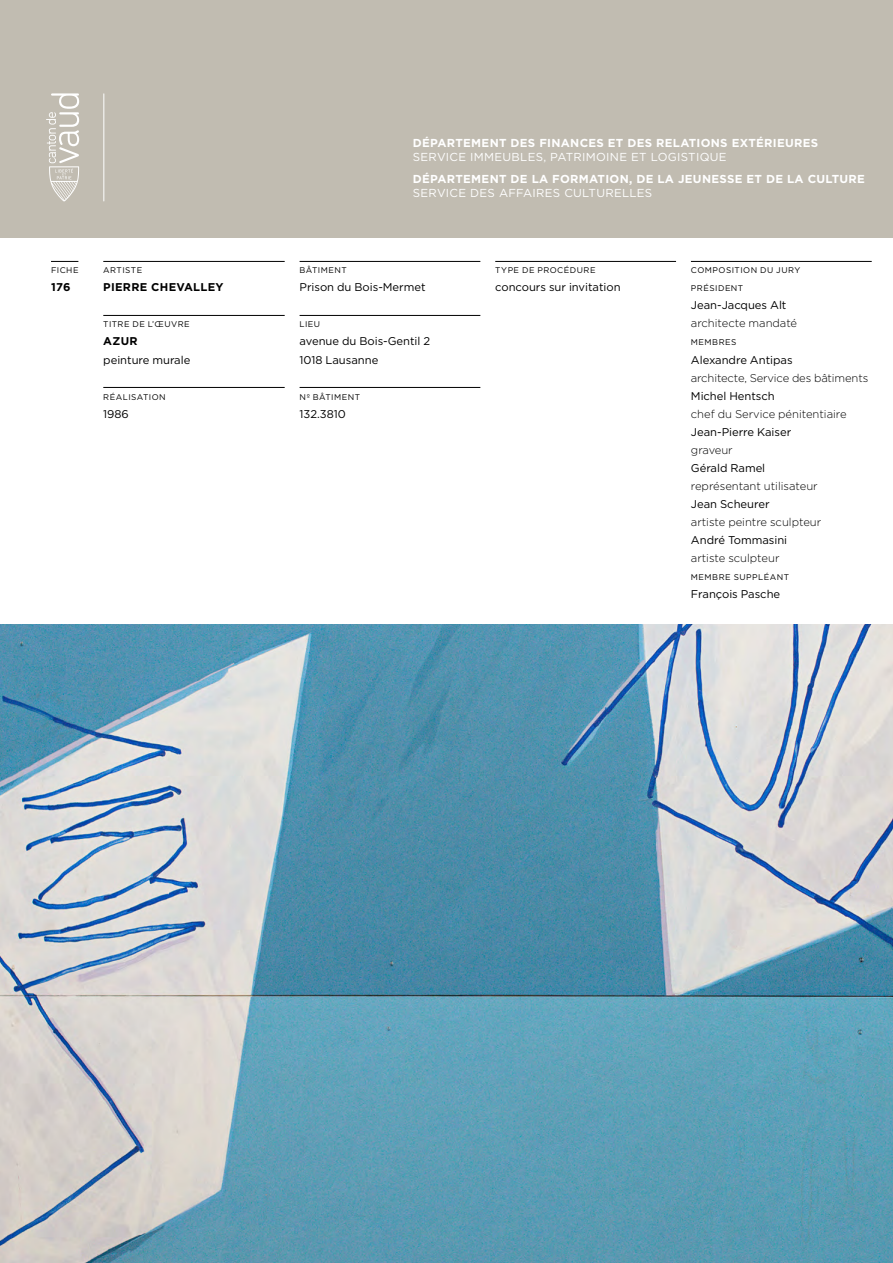
<style>
.page{position:relative;width:893px;height:1263px;background:#fff}
.page>*{position:absolute;margin:0;border:0;box-sizing:border-box;transform-origin:0 0}
.t1{font:700 11.55px "Gotham";letter-spacing:.025em;color:#fff}
.t2{font:11.55px "Gotham";letter-spacing:.025em;color:#fff}
.t3{font:11.25px/18px "Gotham";letter-spacing:-.005em;color:#000}
.t4{font:300 11.25px "Gotham";letter-spacing:-.005em;color:#000}
.t5{font:700 11.25px "Gotham";letter-spacing:.025em;color:#000}
.t6{font:8.25px/18px "Gotham";letter-spacing:.055em;color:#000}
</style>
<div class="page">
<img style="left:0;top:625px;width:893px;height:638px">
<hr style="left:103px;top:261px;width:182px;height:1px;background:#000">
<hr style="left:103px;top:315px;width:182px;height:1px;background:#000">
<hr style="left:103px;top:387px;width:182px;height:1px;background:#000">
<hr style="left:300px;top:261px;width:180px;height:1px;background:#000">
<hr style="left:300px;top:315px;width:180px;height:1px;background:#000">
<hr style="left:300px;top:387px;width:180px;height:1px;background:#000">
<hr style="left:495px;top:261px;width:181px;height:1px;background:#000">
<svg style="left:51px;top:261px;width:27px;height:1px"></svg>
<hr style="left:691px;top:261px;width:181px;height:1px;background:#000">
<div style="left:0;top:0;width:893px;height:237px;background:#c1bcb1"></div>
<svg style="left:46px;top:93px;width:33px;height:108px"></svg>
<hr style="left:103px;top:93px;width:1px;height:108px;background:#fff">
<p class="t6" style="left:51px;top:261px;width:29px">FICHE</p>
<p class="t5" style="left:51px;top:280px;width:21px">176</p>
<p class="t6" style="left:103px;top:261px;width:40px">ARTISTE</p>
<p class="t5" style="left:103px;top:280px;width:122px">PIERRE CHEVALLEY</p>
<p class="t6" style="left:103px;top:315px;width:88px">TITRE DE L’ŒUVRE</p>
<p class="t5" style="left:103px;top:334px;width:36px">AZUR</p>
<p class="t3" style="left:103px;top:350px;width:89px">peinture murale</p>
<p class="t6" style="left:103px;top:387px;width:64px">RÉALISATION</p>
<p class="t3" style="left:103px;top:404px;width:27px">1986</p>
<p class="t1" style="left:413px;top:135px;width:407px">DÉPARTEMENT DES FINANCES ET DES RELATIONS EXTÉRIEURES</p>
<p class="t2" style="left:413px;top:149px;width:315px">SERVICE IMMEUBLES, PATRIMOINE ET LOGISTIQUE</p>
<p class="t1" style="left:413px;top:171px;width:454px">DÉPARTEMENT DE LA FORMATION, DE LA JEUNESSE ET DE LA CULTURE</p>
<p class="t2" style="left:413px;top:185px;width:241px">SERVICE DES AFFAIRES CULTURELLES</p>
<p class="t6" style="left:300px;top:261px;width:49px">BÂTIMENT</p>
<p class="t3" style="left:300px;top:278px;width:128px">Prison du Bois-Mermet</p>
<p class="t6" style="left:300px;top:315px;width:22px">LIEU</p>
<p class="t3" style="left:300px;top:332px;width:132px">avenue du Bois-Gentil 2<br>1018 Lausanne</p>
<p class="t6" style="left:300px;top:387px;width:62px">Nº BÂTIMENT</p>
<p class="t3" style="left:300px;top:404px;width:48px">132.3810</p>
<p class="t6" style="left:495px;top:261px;width:102px">TYPE DE PROCÉDURE</p>
<p class="t3" style="left:495px;top:278px;width:127px">concours sur invitation</p>
<p class="t6" style="left:691px;top:261px;width:111px">COMPOSITION DU JURY<br>PRÉSIDENT</p>
<p class="t3" style="left:691px;top:296px;width:97px">Jean-Jacques Alt</p>
<p class="t4" style="left:691px;top:316px;width:108px">architecte mandaté</p>
<p class="t6" style="left:691px;top:333px;width:47px">MEMBRES</p>
<p class="t3" style="left:691px;top:350px;width:103px">Alexandre Antipas</p>
<p class="t4" style="left:691px;top:370px;width:179px">architecte, Service des bâtiments</p>
<p class="t3" style="left:691px;top:386px;width:85px">Michel Hentsch</p>
<p class="t4" style="left:691px;top:406px;width:157px">chef du Service pénitentiaire</p>
<p class="t3" style="left:691px;top:422px;width:102px">Jean-Pierre Kaiser</p>
<p class="t4" style="left:691px;top:442px;width:43px">graveur</p>
<p class="t3" style="left:691px;top:458px;width:76px">Gérald Ramel</p>
<p class="t4" style="left:691px;top:478px;width:128px">représentant utilisateur</p>
<p class="t3" style="left:691px;top:494px;width:80px">Jean Scheurer</p>
<p class="t4" style="left:691px;top:514px;width:132px">artiste peintre sculpteur</p>
<p class="t3" style="left:691px;top:530px;width:98px">André Tommasini</p>
<p class="t4" style="left:691px;top:550px;width:90px">artiste sculpteur</p>
<p class="t6" style="left:691px;top:567px;width:100px">MEMBRE SUPPLÉANT</p>
<p class="t3" style="left:691px;top:584px;width:91px">François Pasche</p>
</div>
